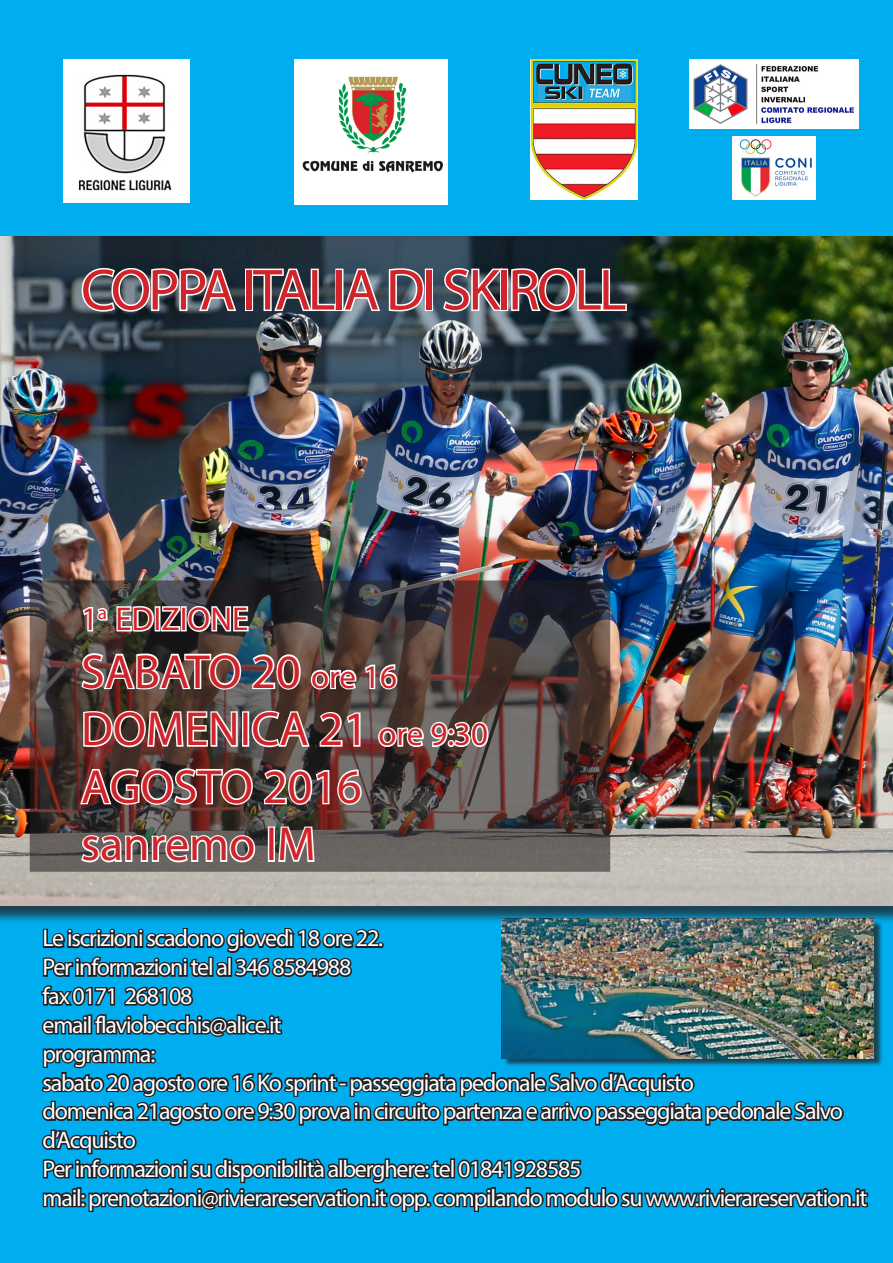
<style>
.page{position:relative;width:893px;height:1263px;background:#00aeef}
.page>*{position:absolute;margin:0;border:0;box-sizing:border-box;transform-origin:0 0}
.t1{font:58.5px "Myriad Pro";letter-spacing:-.05em;color:#d1232a}
.t2{font:48px "Myriad Pro";color:#d1232a}
.t3{font:33px "Myriad Pro";color:#d1232a}
.t4{font:24px/28.8px "Myriad Pro";letter-spacing:-.05em;color:#fff}
.s1{font-size:33px}
</style>
<div class="page">
<img style="left:0;top:236px;width:893px;height:670px">
<div style="left:503px;top:920px;width:380px;height:147px;background:#231f20;opacity:.75"></div>
<img style="left:295px;top:60px;width:152px;height:145px">
<img style="left:689px;top:60px;width:169px;height:68px">
<svg style="left:33px;top:583px;width:574px;height:286px;background:#4d3e3b"></svg>
<svg style="left:80px;top:266px;width:158px;height:47px"></svg>
<div style="left:245px;top:269px;width:8px;height:42px;border:3px solid #fff"></div>
<svg style="left:250px;top:267px;width:176px;height:46px"></svg>
<div style="left:425px;top:269px;width:8px;height:42px;border:3px solid #fff"></div>
<svg style="left:441px;top:266px;width:187px;height:47px"></svg>
<img style="left:81px;top:565px;width:169px;height:75px">
<img style="left:79px;top:652px;width:164px;height:39px">
<svg style="left:250px;top:653px;width:52px;height:38px"></svg>
<svg style="left:309px;top:663px;width:90px;height:28px"></svg>
<svg style="left:81px;top:709px;width:158px;height:40px"></svg>
<div style="left:242px;top:711px;width:7px;height:36px;border:3px solid #fff"></div>
<svg style="left:250px;top:709px;width:112px;height:40px"></svg>
<svg style="left:377px;top:720px;width:113px;height:28px"></svg>
<img style="left:78px;top:767px;width:176px;height:39px">
<svg style="left:261px;top:768px;width:102px;height:38px"></svg>
<img style="left:530px;top:60px;width:108px;height:139px">
<img style="left:64px;top:60px;width:125px;height:143px">
<img style="left:732px;top:136px;width:84px;height:64px">
<img style="left:39px;top:817px;width:831px;height:446px">
<p class="t1" style="left:81px;top:254px;width:547px">COPPA ITALIA DI SKIROLL</p>
<p class="t3" style="left:81px;top:598px;width:169px">1<sup>a</sup> EDIZIONE</p>
<p class="t2" style="left:81px;top:642px;width:317px">SABATO 20 <span class="s1">ore 16</span></p>
<p class="t2" style="left:81px;top:699px;width:409px">DOMENICA 21 <span class="s1">ore 9:30</span></p>
<p class="t2" style="left:81px;top:757px;width:282px">AGOSTO 2016</p>
<p class="t2" style="left:81px;top:815px;width:236px">sanremo IM</p>
<p class="t4" style="left:43px;top:924px;width:342px">Le iscrizioni scadono giovedì 18 ore 22.</p>
<p class="t4" style="left:43px;top:952px;width:310px">Per informazioni tel al 346 8584988</p>
<p class="t4" style="left:43px;top:981px;width:152px">fax 0171 268108</p>
<p class="t4" style="left:43px;top:1010px;width:240px">email flaviobecchis@alice.it</p>
<p class="t4" style="left:43px;top:1039px;width:114px">programma:</p>
<p class="t4" style="left:43px;top:1068px;width:653px">sabato 20 agosto ore 16 Ko sprint - passeggiata pedonale Salvo d’Acquisto</p>
<p class="t4" style="left:43px;top:1096px;width:802px">domenica 21agosto ore 9:30 prova in circuito partenza e arrivo passeggiata pedonale Salvo d’Acquisto</p>
<p class="t4" style="left:43px;top:1154px;width:540px">Per informazioni su disponibilità alberghere: tel 01841928585</p>
<p class="t4" style="left:43px;top:1183px;width:826px">mail: prenotazioni@rivierareservation.it opp. compilando modulo su www.rivierareservation.it</p>
</div>
